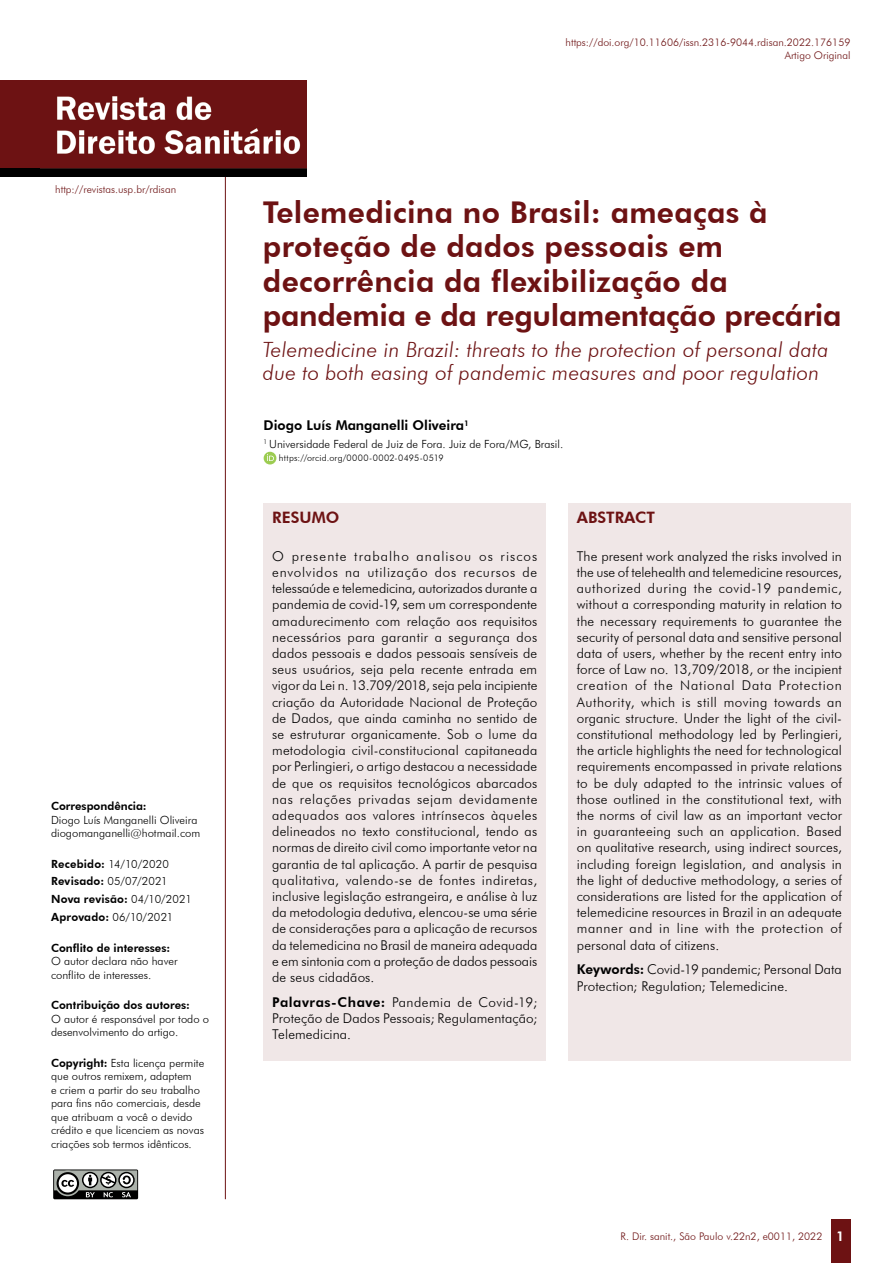
<style>
.page{position:relative;width:893px;height:1263px;background:#fff}
.page>*{position:absolute;margin:0;border:0;box-sizing:border-box;transform-origin:0 0}
.t1{font:800 30px/34.5px "Futura BT";letter-spacing:.01em;color:#6d1213}
.t2{font:italic 300 21px/22.5px "Futura BT";letter-spacing:.01em;color:#6d1213}
.t3{font:800 15.75px "Futura BT";color:#6d1213}
.t4{font:300 13.5px/16.2px "Futura BT";letter-spacing:.01em;color:#000;text-align:justify}
.t5{font:800 13.5px "Futura BT";color:#000}
.t6{font:300 11.25px/13.5px "Futura BT";color:#000}
.t7{font:800 11.25px "Futura BT";color:#000}
.t8{font:300 10.5px/12.6px "Futura BT";color:#6d1213;text-align:right}
.t9{font:300 9px "Futura BT";letter-spacing:.025em;color:#000}
.s1{font-weight:800}
.s2{font-weight:800;font-size:13.5px;color:#fff}
</style>
<div class="page">
<div style="left:831px;top:1220px;width:20px;height:43px;background:#6d1213"></div>
<div style="left:0;top:165px;width:48px;height:11px;background:#000"></div>
<div style="left:0;top:80px;width:51px;height:88px;background:#6d1213"></div>
<div style="left:264px;top:503px;width:282px;height:557px;background:#f0e7e7"></div>
<div style="left:568px;top:503px;width:282px;height:557px;background:#f0e7e7"></div>
<svg style="left:53px;top:1169px;width:85px;height:30px;background:#717270"></svg>
<div style="left:264px;top:452px;width:12px;height:12px;background:#9ccc51;border-radius:50%"></div>
<svg style="left:267px;top:454px;width:7px;height:7px"></svg>
<hr style="left:225px;top:170px;width:1px;height:1029px;background:#6d1213">
<img style="left:40px;top:80px;width:266px;height:96px">
<p class="t8" style="left:55px;top:183px;width:122px">http://revistas.usp.br/rdisan</p>
<p class="t7" style="left:51px;top:799px;width:97px">Correspondência:</p>
<p class="t6" style="left:51px;top:813px;width:151px">Diogo Luís Manganelli Oliveira diogomanganelli@hotmail.com</p>
<p class="t6" style="left:51px;top:855px;width:142px;line-height:17.7px"><span class="s1">Recebido:</span> 14/10/2020<br><span class="s1">Revisado:</span> 05/07/2021<br><span class="s1">Nova revisão:</span> 04/10/2021<br><span class="s1">Aprovado:</span> 06/10/2021</p>
<p class="t7" style="left:51px;top:941px;width:121px">Conflito de interesses:</p>
<p class="t6" style="left:51px;top:954px;width:128px">O autor declara não haver conflito de interesses.</p>
<p class="t7" style="left:51px;top:998px;width:141px">Contribuição dos autores:</p>
<p class="t6" style="left:51px;top:1012px;width:160px">O autor é responsável por todo o desenvolvimento do artigo.</p>
<p class="t6" style="left:51px;top:1056px;width:155px"><span class="s1">Copyright:</span> Esta licença permite que outros remixem, adaptem<br>e criem a partir do seu trabalho para fins não comerciais, desde que atribuam a você o devido crédito e que licenciem as novas criações sob termos idênticos.</p>
<p class="t8" style="left:566px;top:36px;width:286px">https://doi.org/10.11606/issn.2316-9044.rdisan.2022.176159<br>Artigo Original</p>
<h1 class="t1" style="left:263px;top:194px;width:580px">Telemedicina no Brasil: ameaças à proteção de dados pessoais em decorrência da flexibilização da pandemia e da regulamentação precária</h1>
<h2 class="t2" style="left:263px;top:338px;width:567px">Telemedicine in Brazil: threats to the protection of personal data due to both easing of pandemic measures and poor regulation</h2>
<p class="t5" style="left:264px;top:417px;width:207px">Diogo Luís Manganelli Oliveira<sup>1</sup></p>
<p class="t6" style="left:264px;top:437px;width:301px"><sup>1</sup> Universidade Federal de Juiz de Fora. Juiz de Fora/MG, Brasil.</p>
<p class="t9" style="left:279px;top:453px;width:166px">https://orcid.org/0000-0002-0495-0519</p>
<p class="t3" style="left:272px;top:508px;width:69px">RESUMO</p>
<p class="t4" style="left:272px;top:548px;width:267px">O presente trabalho analisou os riscos envolvidos na utilização dos recursos de telessaúde e telemedicina, autorizados durante a pandemia de covid-19, sem um correspondente amadurecimento com relação aos requisitos necessários para garantir a segurança dos dados pessoais e dados pessoais sensíveis de seus usuários, seja pela recente entrada em vigor da Lei n. 13.709/2018, seja pela incipiente criação da Autoridade Nacional de Proteção de Dados, que ainda caminha no sentido de se estruturar organicamente. Sob o lume da metodologia civil-constitucional capitaneada por Perlingieri, o artigo destacou a necessidade de que os requisitos tecnológicos abarcados nas relações privadas sejam devidamente adequados aos valores intrínsecos àqueles delineados no texto constitucional, tendo as normas de direito civil como importante vetor na garantia de tal aplicação. A partir de pesquisa qualitativa, valendo-se de fontes indiretas, inclusive legislação estrangeira, e análise à luz da metodologia dedutiva, elencou-se uma série de considerações para a aplicação de recursos da telemedicina no Brasil de maneira adequada e em sintonia com a proteção de dados pessoais de seus cidadãos.</p>
<p class="t4" style="left:272px;top:994px;width:267px"><span class="s1">Palavras-Chave:</span> Pandemia de Covid-19; Proteção de Dados Pessoais; Regulamentação; Telemedicina.</p>
<p class="t3" style="left:577px;top:508px;width:80px">ABSTRACT</p>
<p class="t4" style="left:577px;top:548px;width:267px">The present work analyzed the risks involved in the use of telehealth and telemedicine resources, authorized during the covid-19 pandemic, without a corresponding maturity in relation to the necessary requirements to guarantee the security of personal data and sensitive personal data of users, whether by the recent entry into force of Law no. 13,709/2018, or the incipient creation of the National Data Protection Authority, which is still moving towards an organic structure. Under the light of the civil&shy;constitutional methodology led by Perlingieri, the article highlights the need for technological requirements encompassed in private relations to be duly adapted to the intrinsic values of those outlined in the constitutional text, with the norms of civil law as an important vector in guaranteeing such an application. Based on qualitative research, using indirect sources, including foreign legislation, and analysis in the light of deductive methodology, a series of considerations are listed for the application of telemedicine resources in Brazil in an adequate manner and in line with the protection of personal data of citizens.</p>
<p class="t4" style="left:577px;top:961px;width:267px"><span class="s1">Keywords:</span> Covid-19 pandemic; Personal Data<br>Protection; Regulation; Telemedicine.</p>
<p class="t8" style="left:620px;top:1230px;width:225px">R. Dir. sanit., São Paulo v.22n2, e0011, 2022 <span class="s2">1</span></p>
</div>
